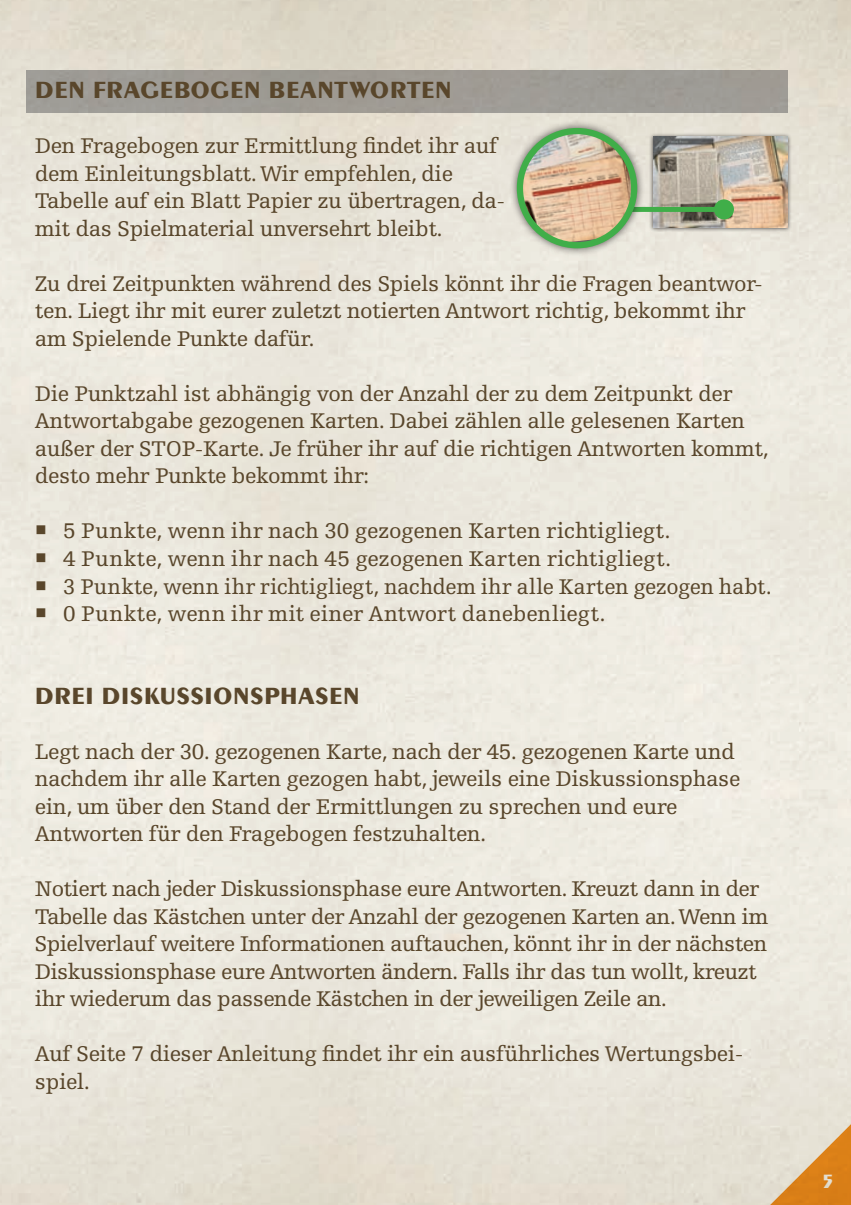
<style>
.page{position:relative;width:851px;height:1205px;background:#fff}
.page>*{position:absolute;margin:0;border:0;box-sizing:border-box;transform-origin:0 0}
.Peignot-10pt-unterst{font:700 25px "Peignot LT Std";letter-spacing:.01em;color:#59462b}
.Egyptienne-9pt{font:22.5px/27.5px "Egyptienne FLT Std";letter-spacing:-.02em;color:#59462b}
.Egyptienne-9pt-2{font:22.5px "Egyptienne FLT Std";color:#59462b}
.Egyptienne-9pt-3{font:22.5px "Egyptienne FLT Std";letter-spacing:.005em;color:#59462b}
.t1{font:700 20px "Peignot LT Std";color:#fff}
</style>
<div class="page">
<div style="left:26px;top:70px;width:761px;height:43px;background:#9f9b95"></div>
<div style="left:649px;top:133px;width:142px;height:99px;background:#231f20;opacity:.75"></div>
<img style="left:653px;top:137px;width:134px;height:91px">
<div style="left:618px;top:207px;width:105px;height:5px;background:#40ae49"></div>
<div style="left:713px;top:199px;width:20px;height:20px;background:#40ae49;border-radius:50%"></div>
<div style="left:508px;top:120px;width:137px;height:136px;background:#231f20;opacity:.75"></div>
<img style="left:520px;top:131px;width:114px;height:114px">
<div style="left:516px;top:128px;width:121px;height:120px;border:6px solid #40ae49;border-radius:50%"></div>
<svg style="left:734px;top:1089px;width:117px;height:116px;background:#e2c9a7"></svg>
<svg style="left:37px;top:526px;width:8px;height:9px"></svg>
<svg style="left:37px;top:553px;width:8px;height:9px"></svg>
<svg style="left:37px;top:581px;width:8px;height:9px"></svg>
<svg style="left:37px;top:608px;width:8px;height:9px"></svg>
<p class="Peignot-10pt-unterst" style="left:35px;top:76px;width:418px">DEN FRAGEBOGEN BEANTWORTEN</p>
<p class="Egyptienne-9pt" style="left:35px;top:133px;width:471px">Den Fragebogen zur Ermittlung findet ihr auf dem Einleitungsblatt. Wir empfehlen, die Tabelle auf ein Blatt Papier zu übertragen, da&shy;mit das Spielmaterial unversehrt bleibt.</p>
<p class="Egyptienne-9pt" style="left:35px;top:270px;width:729px">Zu drei Zeitpunkten während des Spiels könnt ihr die Fragen beantwor&shy;ten. Liegt ihr mit eurer zuletzt notierten Antwort richtig, bekommt ihr am Spielende Punkte dafür.</p>
<p class="Egyptienne-9pt" style="left:35px;top:380px;width:735px">Die Punktzahl ist abhängig von der Anzahl der zu dem Zeitpunkt der Antwortabgabe gezogenen Karten. Dabei zählen alle gelesenen Karten außer der STOP-Karte. Je früher ihr auf die richtigen Antworten kommt, desto mehr Punkte bekommt ihr:</p>
<p class="Egyptienne-9pt-2" style="left:63px;top:519px;width:609px">5 Punkte, wenn ihr nach 30 gezogenen Karten richtigliegt.</p>
<p class="Egyptienne-9pt-2" style="left:63px;top:546px;width:609px">4 Punkte, wenn ihr nach 45 gezogenen Karten richtigliegt.</p>
<p class="Egyptienne-9pt" style="left:63px;top:573px;width:710px">3 Punkte, wenn ihr richtigliegt, nachdem ihr alle Karten gezogen habt.</p>
<p class="Egyptienne-9pt-3" style="left:63px;top:601px;width:544px">0 Punkte, wenn ihr mit einer Antwort danebenliegt.</p>
<p class="Peignot-10pt-unterst" style="left:35px;top:681px;width:326px">DREI DISKUSSIONSPHASEN</p>
<p class="Egyptienne-9pt" style="left:35px;top:738px;width:701px">Legt nach der 30. gezogenen Karte, nach der 45. gezogenen Karte und</p>
<p class="Egyptienne-9pt" style="left:35px;top:765px;width:706px">nachdem ihr alle Karten gezogen habt, jeweils eine Diskussionsphase ein, um über den Stand der Ermittlungen zu sprechen und eure</p>
<p class="Egyptienne-9pt" style="left:35px;top:820px;width:453px">Antworten für den Fragebogen festzuhalten.</p>
<p class="Egyptienne-9pt" style="left:35px;top:875px;width:735px">Notiert nach jeder Diskussionsphase eure Antworten. Kreuzt dann in der Tabelle das Kästchen unter der Anzahl der gezogenen Karten an. Wenn im Spielverlauf weitere Informationen auftauchen, könnt ihr in der nächsten Diskussionsphase eure Antworten ändern. Falls ihr das tun wollt, kreuzt ihr wiederum das passende Kästchen in der jeweiligen Zeile an.</p>
<p class="Egyptienne-9pt" style="left:35px;top:1040px;width:710px">Auf Seite 7 dieser Anleitung findet ihr ein ausführliches Wertungsbei&shy;spiel.</p>
<p class="t1" style="left:821px;top:1169px;width:14px">5</p>
</div>
